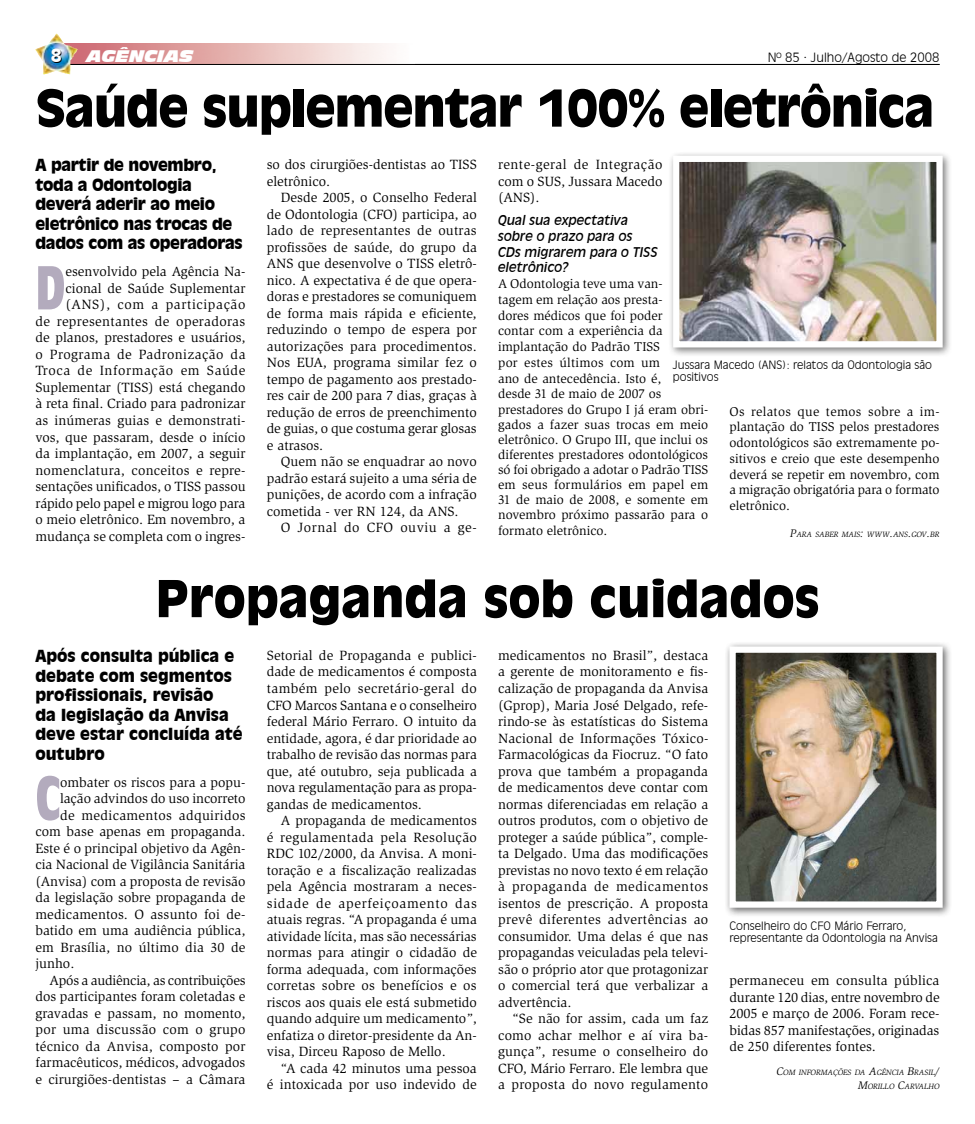
<style>
.page{position:relative;width:975px;height:1124px;background:#fff}
.page>*{position:absolute;margin:0;border:0;box-sizing:border-box;transform-origin:0 0}
.t1{font:700 condensed 58.12px "Incised 901 BT";color:#b3abbd}
.t2{font:900 50px "Incised 901 BT";letter-spacing:-.02em;color:#000}
.t3{font:900 50px "Incised 901 BT";color:#000}
.t4{font:900 17.5px "Incised 901 BT";color:#fff}
.t5{font:900 16.25px/19.5px "Incised 901 BT";color:#000}
.t6{font:900 16.25px/19.5px "Incised 901 BT";letter-spacing:-.02em;color:#000}
.t7{font:italic 15.62px "Incised 901 BT Nord";color:#fff}
.t8{font:13.75px/16.5px "Slimbach";color:#000;text-align:justify}
.t9{font:13.75px "Slimbach";letter-spacing:.025em;color:#000}
.t10{font:13.75px "Slimbach";letter-spacing:.02em;color:#000}
.t11{font:13.75px "Slimbach";letter-spacing:.035em;color:#000}
.t12{font:13.12px/15.4px "Slimbach";color:#000}
.t13{font:italic 13.12px/15.8px "Incised 901 BT";color:#000}
.t14{font:300 12.5px "Incised 901 BT";color:#000}
.t15{font:300 11.25px/12.5px "Incised 901 BT";color:#000}
.t16{font:italic 7.88px/13.5px "Slimbach";color:#000;text-align:right}
.s1{font-size:11.25px}
</style>
<div class="page">
<img style="left:78px;top:44px;width:330px;height:20px">
<img style="left:35px;top:34px;width:43px;height:40px">
<hr style="left:65px;top:64px;width:874px;height:1px;background:#000">
<div style="left:667px;top:150px;width:285px;height:207px;background:#000;opacity:.53"></div>
<img style="left:680px;top:163px;width:255px;height:177px">
<div style="left:673px;top:156px;width:269px;height:191px;border:6px solid #fff"></div>
<div style="left:724px;top:641px;width:228px;height:276px;background:#000;opacity:.6"></div>
<img style="left:736px;top:653px;width:199px;height:247px">
<div style="left:729px;top:646px;width:213px;height:261px;border:6px solid #fff"></div>
<p class="t4" style="left:50px;top:44px;width:13px">8</p>
<p class="t7" style="left:87px;top:46px;width:108px">AGÊNCIAS</p>
<p class="t14" style="left:767px;top:50px;width:173px">Nº 85 · Julho/Agosto de 2008</p>
<h2 class="t2" style="left:36px;top:78px;width:899px">Saúde suplementar 100% eletrônica</h2>
<p class="t6" style="left:35px;top:155px;width:209px">A partir de novembro, toda a Odontologia deverá aderir ao meio eletrônico nas trocas de dados com as operadoras</p>
<h1 class="t1" style="left:35px;top:253px;width:32px">D</h1>
<p class="t8" style="left:35px;top:263px;width:212px;text-align:right">esenvolvido pela Agência Na&shy;cional de Saúde Suplementar (ANS), com a participação<br>de representantes de operadoras de planos, prestadores e usuários, o Programa de Padronização da<br>Troca de Informação em Saúde<br>Suplementar (TISS) está chegando à reta final. Criado para padronizar as inúmeras guias e demonstrati&shy;vos, que passaram, desde o início da implantação, em 2007, a seguir nomenclatura, conceitos e repre&shy;sentações unificados, o TISS passou rápido pelo papel e migrou logo para o meio eletrônico. Em novembro, a mudança se completa com o ingres-</p>
<p class="t8" style="left:267px;top:156px;width:211px">so dos cirurgiões-dentistas ao TISS eletrônico.</p>
<p class="t8" style="left:267px;top:189px;width:212px;text-indent:14px">Desde 2005, o Conselho Federal de Odontologia (CFO) participa, ao lado de representantes de outras profissões de saúde, do grupo da ANS que desenvolve o TISS eletrô&shy;nico. A expectativa é de que opera&shy;doras e prestadores se comuniquem de forma mais rápida e eficiente, reduzindo o tempo de espera por autorizações para procedimentos.<br>Nos EUA, programa similar fez o tempo de pagamento aos prestado&shy;res cair de 200 para 7 dias, graças à redução de erros de preenchimento de guias, o que costuma gerar glosas e atrasos.</p>
<p class="t8" style="left:267px;top:453px;width:211px;text-indent:14px">Quem não se enquadrar ao novo padrão estará sujeito a uma séria de punições, de acordo com a infração cometida - ver RN 124, da ANS.</p>
<p class="t11" style="left:281px;top:520px;width:197px">O Jornal do CFO ouviu a ge-</p>
<p class="t8" style="left:498px;top:156px;width:166px">rente-geral de Integração com o SUS, Jussara Macedo (ANS).</p>
<p class="t13" style="left:498px;top:212px;width:161px">Qual sua expectativa sobre o prazo para os<br>CDs migrarem para o TISS eletrônico?</p>
<p class="t12" style="left:498px;top:276px;width:212px">A Odontologia teve uma van-<br>tagem em relação aos presta-<br>dores médicos que foi poder<br>contar com a experiência da implantação do Padrão TISS<br>por estes últimos com um<br>ano de antecedência. Isto é,<br>desde 31 de maio de 2007 os prestadores do Grupo I já eram obri&shy;gados a fazer suas trocas em meio eletrônico. O Grupo III, que inclui os diferentes prestadores odontológicos só foi obrigado a adotar o Padrão TISS em seus formulários em papel em<br>31 de maio de 2008, e somente em novembro próximo passarão para o formato eletrônico.</p>
<p class="t15" style="left:673px;top:358px;width:260px">Jussara Macedo (ANS): relatos da Odontologia são positivos</p>
<p class="t12" style="left:729px;top:403px;width:212px;line-height:15.8px;text-align:justify">Os relatos que temos sobre a im&shy;plantação do TISS pelos prestadores odontológicos são extremamente po&shy;sitivos e creio que este desempenho deverá se repetir em novembro, com a migração obrigatória para o formato eletrônico.</p>
<p class="t16" style="left:790px;top:528px;width:151px"><span class="s1">P</span>ARA SABER MAIS<span class="s1">:</span> WWW<span class="s1">.</span>ANS<span class="s1">.</span>GOV<span class="s1">.</span>BR</p>
<h2 class="t3" style="left:155px;top:568px;width:665px">Propaganda sob cuidados</h2>
<p class="t5" style="left:35px;top:646px;width:209px">Após consulta pública e debate com segmentos profissionais, revisão<br>da legislação da Anvisa deve estar concluída até outubro</p>
<h1 class="t1" style="left:35px;top:763px;width:26px">C</h1>
<p class="t8" style="left:60px;top:773px;width:187px">ombater os riscos para a popu-</p>
<p class="t8" style="left:60px;top:790px;width:187px">lação advindos do uso incorreto</p>
<p class="t9" style="left:60px;top:807px;width:187px">de medicamentos adquiridos</p>
<p class="t8" style="left:35px;top:823px;width:211px">com base apenas em propaganda.</p>
<p class="t8" style="left:35px;top:839px;width:211px">Este é o principal objetivo da Agên-</p>
<p class="t8" style="left:35px;top:856px;width:211px">cia Nacional de Vigilância Sanitária</p>
<p class="t8" style="left:35px;top:872px;width:211px">(Anvisa) com a proposta de revisão</p>
<p class="t8" style="left:35px;top:889px;width:211px">da legislação sobre propaganda de</p>
<p class="t8" style="left:35px;top:905px;width:211px">medicamentos. O assunto foi de-</p>
<p class="t8" style="left:35px;top:922px;width:211px">batido em uma audiência pública,</p>
<p class="t8" style="left:35px;top:938px;width:212px">em Brasília, no último dia 30 de</p>
<p class="t8" style="left:35px;top:955px;width:40px">junho.</p>
<p class="t8" style="left:50px;top:971px;width:197px">Após a audiência, as contribuições</p>
<p class="t8" style="left:35px;top:988px;width:211px">dos participantes foram coletadas e</p>
<p class="t8" style="left:35px;top:1004px;width:212px">gravadas e passam, no momento,</p>
<p class="t10" style="left:35px;top:1021px;width:211px">por uma discussão com o grupo</p>
<p class="t8" style="left:35px;top:1037px;width:212px">técnico da Anvisa, composto por</p>
<p class="t8" style="left:35px;top:1054px;width:211px">farmacêuticos, médicos, advogados</p>
<p class="t8" style="left:35px;top:1070px;width:211px">e cirurgiões-dentistas – a Câmara</p>
<p class="t8" style="left:267px;top:647px;width:212px">Setorial de Propaganda e publici&shy;dade de medicamentos é composta também pelo secretário-geral do CFO Marcos Santana e o conselheiro federal Mário Ferraro. O intuito da entidade, agora, é dar prioridade ao trabalho de revisão das normas para que, até outubro, seja publicada a nova regulamentação para as propa&shy;gandas de medicamentos.</p>
<p class="t8" style="left:267px;top:812px;width:212px;text-indent:14px">A propaganda de medicamentos é regulamentada pela Resolução RDC 102/2000, da Anvisa. A moni&shy;toração e a fiscalização realizadas pela Agência mostraram a neces&shy;sidade de aperfeiçoamento das atuais regras. “A propaganda é uma atividade lícita, mas são necessárias normas para atingir o cidadão de forma adequada, com informações corretas sobre os benefícios e os riscos aos quais ele está submetido quando adquire um medicamento”, enfatiza o diretor-presidente da An&shy;visa, Dirceu Raposo de Mello.</p>
<p class="t8" style="left:267px;top:1059px;width:211px;text-align:right">“A cada 42 minutos uma pessoa<br>é intoxicada por uso indevido de</p>
<p class="t8" style="left:498px;top:647px;width:212px">medicamentos no Brasil”, destaca a gerente de monitoramento e fis&shy;calização de propaganda da Anvisa (Gprop), Maria José Delgado, refe&shy;rindo-se às estatísticas do Sistema Nacional de Informações Tóxico-Farmacológicas da Fiocruz. “O fato prova que também a propaganda de medicamentos deve contar com normas diferenciadas em relação a outros produtos, com o objetivo de proteger a saúde pública”, comple&shy;ta Delgado. Uma das modificações previstas no novo texto é em relação à propaganda de medicamentos isentos de prescrição. A proposta prevê diferentes advertências ao consumidor. Uma delas é que nas propagandas veiculadas pela televi&shy;são o próprio ator que protagonizar o comercial terá que verbalizar a advertência.</p>
<p class="t8" style="left:498px;top:1010px;width:211px;text-indent:14px">“Se não for assim, cada um faz como achar melhor e aí vira ba&shy;gunça”, resume o conselheiro do CFO, Mário Ferraro. Ele lembra que a proposta do novo regulamento</p>
<p class="t15" style="left:729px;top:919px;width:210px">Conselheiro do CFO Mário Ferraro, representante da Odontologia na Anvisa</p>
<p class="t8" style="left:729px;top:972px;width:212px">permaneceu em consulta pública durante 120 dias, entre novembro de 2005 e março de 2006. Foram rece&shy;bidas 857 manifestações, originadas de 250 diferentes fontes.</p>
<p class="t16" style="left:776px;top:1065px;width:164px"><span class="s1">C</span>OM INFORMAÇÕES DA <span class="s1">A</span>GÊNCIA <span class="s1">B</span>RASIL<span class="s1">/<br>M</span>ORILLO <span class="s1">C</span>ARVALHO</p>
</div>
